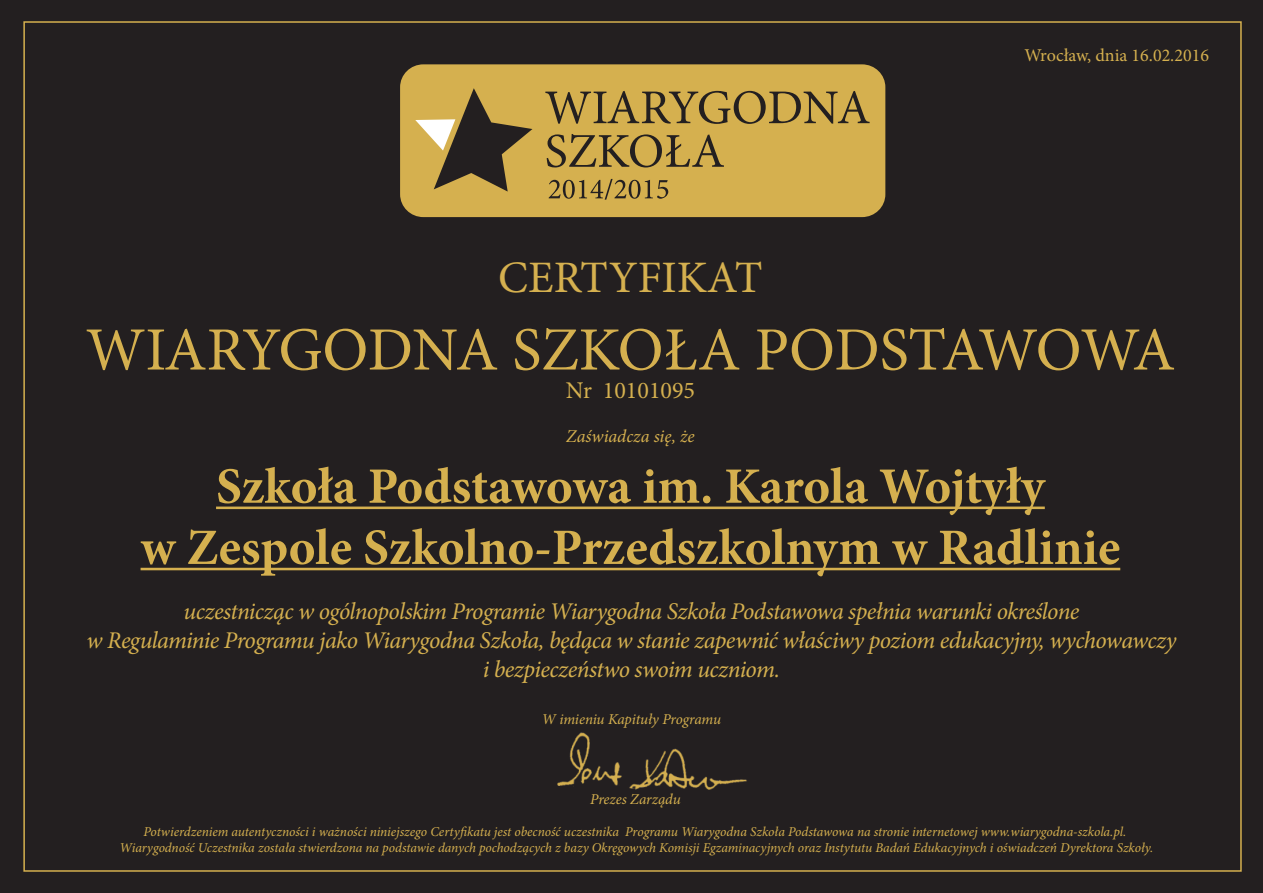
<style>
.page{position:relative;width:1263px;height:893px;background:#231f20}
.page>*{position:absolute;margin:0;border:0;box-sizing:border-box;transform-origin:0 0}
.t1{font:61.5px "Minion Pro";letter-spacing:-.01em;color:#d5b04f}
.t2{font:700 51px/61.2px "Minion Pro";color:#d5b04f;text-align:center}
.t3{font:45px "Minion Pro";color:#d5b04f}
.t4{font:italic 24px/28.8px "Minion Pro";letter-spacing:-.025em;color:#d5b04f;text-align:center}
.t5{font:24px "Minion Pro";color:#d5b04f}
.t6{font:18px "Minion Pro";color:#d5b04f}
.t7{font:italic 18px "Minion Pro";color:#d5b04f}
.t8{font:italic 15px "Minion Pro";letter-spacing:-.01em;color:#d5b04f}
.t9{font:italic 13.5px/16.2px "Minion Pro";letter-spacing:-.005em;color:#d5b04f;text-align:center}
</style>
<div class="page">
<hr style="left:216px;top:507px;width:829px;height:2px;background:#d5b04f">
<hr style="left:141px;top:568px;width:979px;height:2px;background:#d5b04f">
<div style="left:400px;top:64px;width:485px;height:153px;background:#d5b04f;border-radius:23px"></div>
<svg style="left:415px;top:88px;width:117px;height:104px"></svg>
<svg style="left:545px;top:91px;width:325px;height:33px"></svg>
<svg style="left:547px;top:134px;width:177px;height:33px"></svg>
<svg style="left:549px;top:179px;width:119px;height:21px"></svg>
<img style="left:557px;top:733px;width:190px;height:56px">
<h3 class="t6" style="left:1024px;top:43px;width:186px">Wrocław, dnia 16.02.2016</h3>
<h3 class="t3" style="left:498px;top:247px;width:266px">CERTYFIKAT</h3>
<h1 class="t1" style="left:86px;top:309px;width:1091px">WIARYGODNA SZKOŁA PODSTAWOWA</h1>
<h3 class="t5" style="left:566px;top:375px;width:131px">Nr 10101095</h3>
<h3 class="t7" style="left:566px;top:423px;width:130px">Zaświadcza się, że</h3>
<h2 class="t2" style="left:141px;top:455px;width:981px">Szkoła Podstawowa im. Karola Wojtyły<br>w Zespole Szkolno-Przedszkolnym w Radlinie</h2>
<p class="t4" style="left:87px;top:597px;width:1091px">uczestnicząc w ogólnopolskim Programie Wiarygodna Szkoła Podstawowa spełnia warunki określone<br>w Regulaminie Programu jako Wiarygodna Szkoła, będąca w stanie zapewnić właściwy poziom edukacyjny, wychowawczy i bezpieczeństwo swoim uczniom.</p>
<p class="t8" style="left:542px;top:709px;width:181px">W imieniu Kapituły Programu</p>
<p class="t8" style="left:590px;top:789px;width:92px">Prezes Zarządu</p>
<p class="t9" style="left:120px;top:823px;width:1035px">Potwierdzeniem autentyczności i ważności niniejszego Certyfikatu jest obecność uczestnika Programu Wiarygodna Szkoła Podstawowa na stronie internetowej www.wiarygodna-szkola.pl.<br>Wiarygodność Uczestnika została stwierdzona na podstawie danych pochodzących z bazy Okręgowych Komisji Egzaminacyjnych oraz Instytutu Badań Edukacyjnych i oświadczeń Dyrektora Szkoły.</p>
</div>
